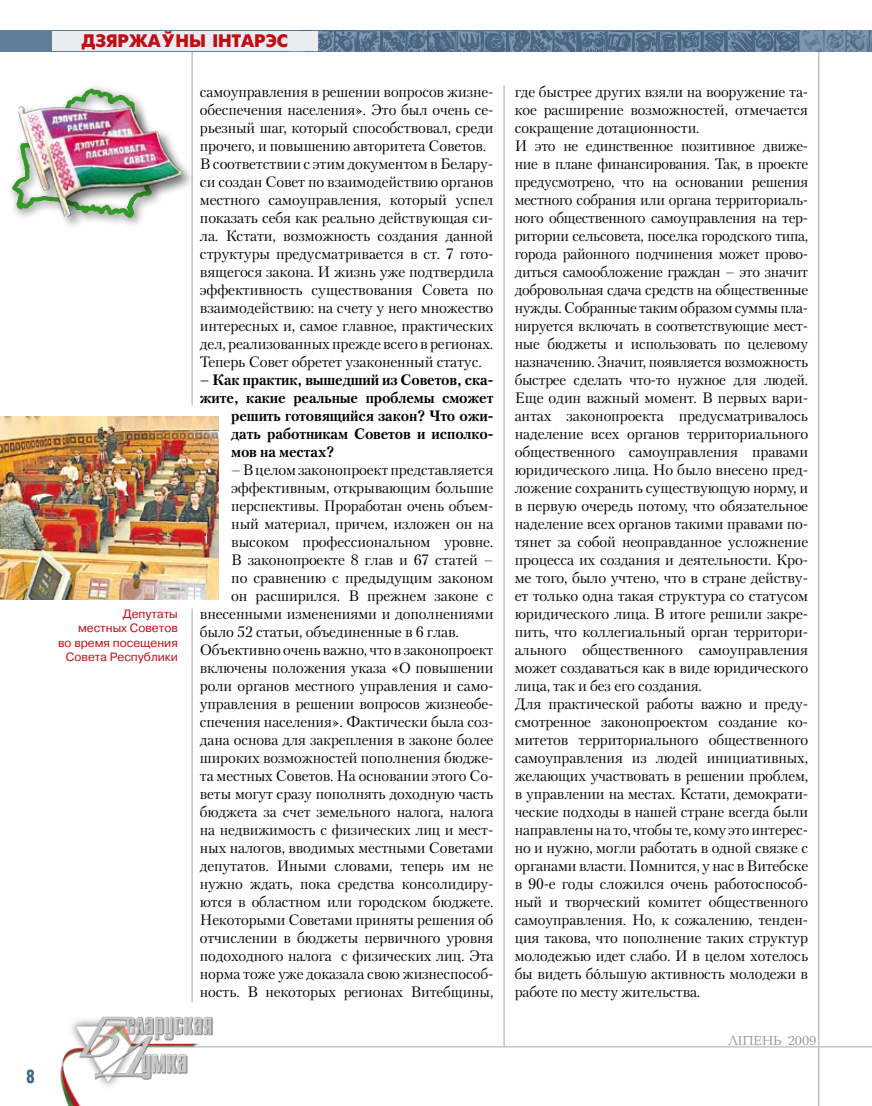
<style>
.page{position:relative;width:872px;height:1106px;background:#fff}
.page>*{position:absolute;margin:0;border:0;box-sizing:border-box;transform-origin:0 0}
.t1{font:18px "Futuris Extra C";color:#c10c13}
.t2{font:700 18px "AG Letterica Cond L";color:#386688;scale:.9 1}
.t3{font:15px/18px "Petersburg C";letter-spacing:-.01em;color:#000}
.t4{font:700 15px "Petersburg C";letter-spacing:-.01em;color:#000}
.t5{font:13.5px "Baltica C";color:#97979b}
.t6{font:12px/14.4px "Pragmatica C";color:#c10c13;text-align:right}
.s1{font-family:"Times New Roman"}
</style>
<div class="page">
<hr style="left:818px;top:52px;width:1px;height:1054px;background:#c3c5c7">
<img style="left:285px;top:30px;width:587px;height:1px">
<hr style="left:503px;top:85px;width:2px;height:961px;background:#c3c5c7">
<svg style="left:0;top:31px;width:871px;height:21px;background:#5f7895"></svg>
<div style="left:52px;top:31px;width:266px;height:20px;background:#e9ecf1"></div>
<hr style="left:146px;top:1046px;width:726px;height:1px;background:#c3c5c7">
<img style="left:60px;top:1002px;width:170px;height:104px">
<svg style="left:871px;top:31px;width:1px;height:21px"></svg>
<hr style="left:191px;top:52px;width:2px;height:353px;background:#c3c5c7">
<hr style="left:191px;top:609px;width:2px;height:393px;background:#c3c5c7">
<img style="left:0;top:416px;width:218px;height:183px">
<svg style="left:8px;top:30px;width:160px;height:182px"></svg>
<div style="left:16px;top:103px;width:188px;height:136px;background:#000;opacity:.55"></div>
<img style="left:19px;top:106px;width:162px;height:111px">
<p class="t2" style="left:27px;top:1065px;width:10px">8</p>
<p class="t1" style="left:82px;top:31px;width:207px">ДЗЯРЖАЎНЫ ІНТАРЭС</p>
<p class="t3" style="left:200px;top:82px;width:295px">самоуправления в решении вопросов жизне&shy;обеспечения населения». Это был очень се&shy;рьезный шаг, который способствовал, среди прочего, и повышению авторитета Советов.<br>В соответствии с этим документом в Белару&shy;си создан Совет по взаимодействию органов местного самоуправления, который успел показать себя как реально действующая си&shy;ла. Кстати, возможность создания данной структуры предусматривается в ст. 7 гото&shy;вящегося закона. И жизнь уже подтвердила эффективность существования Совета по взаимодействию: на счету у него множество интересных и, самое главное, практических дел, реализованных прежде всего в регионах.<br>Теперь Совет обретет узаконенный статус.</p>
<p class="t4" style="left:200px;top:370px;width:295px">– Как практик, вышедший из Советов, ска-</p>
<p class="t4" style="left:200px;top:388px;width:295px">жите, какие реальные проблемы сможет</p>
<p class="t4" style="left:231px;top:406px;width:264px">решить готовящийся закон? Что ожи-</p>
<p class="t4" style="left:231px;top:424px;width:264px">дать работникам Советов и исполко-</p>
<p class="t4" style="left:231px;top:442px;width:104px">мов на местах?</p>
<p class="t3" style="left:231px;top:460px;width:264px">– В целом законопроект представляется</p>
<p class="t3" style="left:231px;top:478px;width:264px">эффективным, открывающим большие</p>
<p class="t3" style="left:231px;top:496px;width:264px">перспективы. Проработан очень объем-</p>
<p class="t3" style="left:231px;top:514px;width:264px">ный материал, причем, изложен он на</p>
<p class="t3" style="left:231px;top:532px;width:264px">высоком профессиональном уровне.</p>
<p class="t3" style="left:231px;top:550px;width:264px">В законопроекте 8 глав и 67 статей –</p>
<p class="t3" style="left:231px;top:568px;width:264px">по сравнению с предыдущим законом</p>
<p class="t3" style="left:231px;top:586px;width:264px">он расширился. В прежнем законе с</p>
<p class="t3" style="left:200px;top:604px;width:295px">внесенными изменениями и дополнениями</p>
<p class="t3" style="left:200px;top:622px;width:260px">было 52 статьи, объединенные в 6 глав.</p>
<p class="t3" style="left:200px;top:640px;width:295px">Объективно очень важно, что в законопроект</p>
<p class="t3" style="left:200px;top:658px;width:295px">включены положения указа «О повышении</p>
<p class="t3" style="left:200px;top:676px;width:295px">роли органов местного управления и само-</p>
<p class="t3" style="left:200px;top:694px;width:295px">управления в решении вопросов жизнеобе-</p>
<p class="t3" style="left:200px;top:712px;width:295px">спечения населения». Фактически была соз-</p>
<p class="t3" style="left:200px;top:730px;width:295px">дана основа для закрепления в законе более</p>
<p class="t3" style="left:200px;top:748px;width:295px">широких возможностей пополнения бюдже-</p>
<p class="t3" style="left:200px;top:766px;width:295px">та местных Советов. На основании этого Со-</p>
<p class="t3" style="left:200px;top:784px;width:295px">веты могут сразу пополнять доходную часть</p>
<p class="t3" style="left:200px;top:802px;width:295px">бюджета за счет земельного налога, налога</p>
<p class="t3" style="left:200px;top:820px;width:295px">на недвижимость с физических лиц и мест-</p>
<p class="t3" style="left:200px;top:838px;width:295px">ных налогов, вводимых местными Советами</p>
<p class="t3" style="left:200px;top:856px;width:295px">депутатов. Иными словами, теперь им не</p>
<p class="t3" style="left:200px;top:874px;width:295px">нужно ждать, пока средства консолидиру-</p>
<p class="t3" style="left:200px;top:892px;width:295px">ются в областном или городском бюджете.</p>
<p class="t3" style="left:200px;top:910px;width:295px">Некоторыми Советами приняты решения об</p>
<p class="t3" style="left:200px;top:928px;width:295px">отчислении в бюджеты первичного уровня</p>
<p class="t3" style="left:200px;top:946px;width:295px">подоходного налога с физических лиц. Эта</p>
<p class="t3" style="left:200px;top:964px;width:295px">норма тоже уже доказала свою жизнеспособ-</p>
<p class="t3" style="left:200px;top:982px;width:295px">ность. В некоторых регионах Витебщины,</p>
<p class="t6" style="left:58px;top:606px;width:121px">Депутаты<br>местных Советов<br>во время посещения<br>Совета Республики</p>
<p class="t3" style="left:514px;top:82px;width:295px">где быстрее других взяли на вооружение та&shy;кое расширение возможностей, отмечается сокращение дотационности.<br>И это не единственное позитивное движе&shy;ние в плане финансирования. Так, в проекте предусмотрено, что на основании решения местного собрания или органа территориаль&shy;ного общественного самоуправления на тер&shy;ритории сельсовета, поселка городского типа, города районного подчинения может прово&shy;диться самообложение граждан – это значит добровольная сдача средств на общественные нужды. Собранные таким образом суммы пла&shy;нируется включать в соответствующие мест&shy;ные бюджеты и использовать по целевому назначению. Значит, появляется возможность быстрее сделать что-то нужное для людей.<br>Еще один важный момент. В первых вари&shy;антах законопроекта предусматривалось наделение всех органов территориального общественного самоуправления правами юридического лица. Но было внесено пред&shy;ложение сохранить существующую норму, и в первую очередь потому, что обязательное наделение всех органов такими правами по&shy;тянет за собой неоправданное усложнение процесса их создания и деятельности. Кро&shy;ме того, было учтено, что в стране действу&shy;ет только одна такая структура со статусом юридического лица. В итоге решили закре&shy;пить, что коллегиальный орган территори&shy;ального общественного самоуправления может создаваться как в виде юридического лица, так и без его создания.<br>Для практической работы важно и преду&shy;смотренное законопроектом создание ко&shy;митетов территориального общественного самоуправления из людей инициативных, желающих участвовать в решении проблем, в управлении на местах. Кстати, демократи&shy;ческие подходы в нашей стране всегда были направлены на то, чтобы те, кому это интерес&shy;но и нужно, могли работать в одной связке с органами власти. Помнится, у нас в Витебске в 90-е годы сложился очень работоспособ&shy;ный и творческий комитет общественного самоуправления. Но, к сожалению, тенден&shy;ция такова, что пополнение таких структур молодежью идет слабо. И в целом хотелось бы видеть б<span class="s1">ó</span>льшую активность молодежи в работе по месту жительства.</p>
<p class="t5" style="left:728px;top:1033px;width:90px">ЛІПень 2009</p>
</div>
